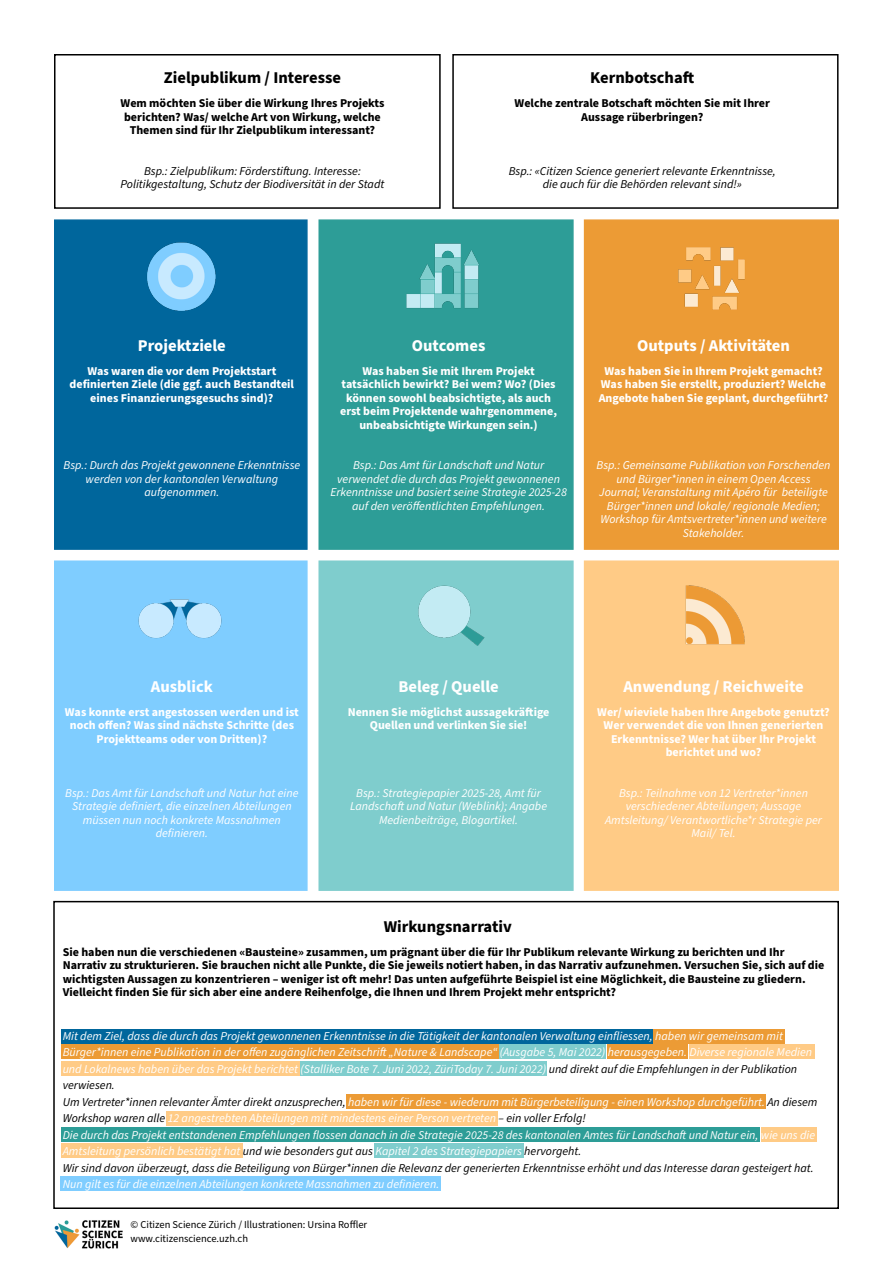
<style>
.page{position:relative;width:893px;height:1263px;background:#fff}
.page>*{position:absolute;margin:0;border:0;box-sizing:border-box;transform-origin:0 0}
.t1{font:700 16.5px "Source Sans Pro";color:#fff}
.t2{font:700 16.5px "Source Sans Pro";color:#000}
.t3{font:italic 12px/13.5px "Source Sans Pro";color:#fff;text-align:center}
.t4{font:700 12px/13.5px "Source Sans Pro";color:#fff;text-align:center}
.t5{font:700 12px/13.5px "Source Sans Pro";color:#000;text-align:center}
.t6{font:italic 12px/13.5px "Source Sans Pro";color:#000;text-align:center}
.t7{font:10.5px/13.5px "Source Sans Pro";color:#000}
.s1{color:#000}
</style>
<div class="page">
<div style="left:53px;top:901px;width:786px;height:308px;border:2px solid #000"></div>
<div style="left:318px;top:560px;width:256px;height:331px;background:#7fcdcd;border:2px solid #7fcdcd"></div>
<div style="left:584px;top:560px;width:255px;height:331px;background:#ffcb86"></div>
<div style="left:54px;top:560px;width:254px;height:331px;background:#7fcdff;border:2px solid #7fcdff"></div>
<div style="left:584px;top:219px;width:255px;height:331px;background:#ec9b35;border:2px solid #ec9b35"></div>
<div style="left:318px;top:219px;width:256px;height:331px;background:#2d9d97;border:2px solid #2d9d97"></div>
<div style="left:54px;top:219px;width:254px;height:331px;background:#00669c;border:2px solid #00669c"></div>
<div style="left:452px;top:54px;width:386px;height:155px;border:2px solid #000"></div>
<div style="left:54px;top:54px;width:387px;height:155px;border:2px solid #000"></div>
<img style="left:126px;top:219px;width:110px;height:92px">
<img style="left:126px;top:560px;width:110px;height:79px">
<img style="left:395px;top:560px;width:106px;height:86px">
<img style="left:657px;top:219px;width:109px;height:91px">
<img style="left:391px;top:219px;width:110px;height:89px">
<img style="left:657px;top:560px;width:109px;height:85px">
<div style="left:61px;top:1029px;width:592px;height:14px;background:#00669c"></div>
<div style="left:653px;top:1029px;width:132px;height:14px;background:#ec9b35"></div>
<div style="left:607px;top:1045px;width:81px;height:14px;background:#ec9b35"></div>
<div style="left:689px;top:1045px;width:125px;height:14px;background:#ffcb86"></div>
<div style="left:61px;top:1062px;width:239px;height:14px;background:#ffcb86"></div>
<div style="left:61px;top:1045px;width:437px;height:14px;background:#ec9b35"></div>
<div style="left:300px;top:1062px;width:247px;height:14px;background:#7fcdcd"></div>
<div style="left:61px;top:1128px;width:698px;height:14px;background:#2d9d97"></div>
<div style="left:346px;top:1095px;width:419px;height:14px;background:#ec9b35"></div>
<div style="left:499px;top:1045px;width:107px;height:14px;background:#7fcdcd"></div>
<div style="left:166px;top:1111px;width:331px;height:14px;background:#ffcb86"></div>
<div style="left:761px;top:1128px;width:55px;height:14px;background:#ffcb86"></div>
<div style="left:61px;top:1177px;width:380px;height:14px;background:#7fcdff"></div>
<div style="left:61px;top:1144px;width:181px;height:14px;background:#ffcb86"></div>
<div style="left:374px;top:1144px;width:149px;height:14px;background:#7fcdcd"></div>
<img style="left:54px;top:1220px;width:69px;height:29px">
<h1 class="t2" style="left:164px;top:66px;width:178px">Zielpublikum / Interesse</h1>
<p class="t5" style="left:121px;top:97px;width:265px">Wem möchten Sie über die Wirkung Ihres Projekts berichten? Was/ welche Art von Wirkung, welche<br>Themen sind für Ihr Zielpublikum interessant?</p>
<p class="t6" style="left:121px;top:164px;width:265px">Bsp.: Zielpublikum: Förderstiftung. Interesse:<br>Politikgestaltung, Schutz der Biodiversität in der Stadt</p>
<h1 class="t2" style="left:590px;top:66px;width:105px">Kernbotschaft</h1>
<p class="t5" style="left:515px;top:97px;width:257px">Welche zentrale Botschaft möchten Sie mit Ihrer<br>Aussage rüberbringen?</p>
<p class="t6" style="left:509px;top:164px;width:269px">Bsp.: «Citizen Science generiert relevante Erkenntnisse, die auch für die Behörden relevant sind!»</p>
<h1 class="t1" style="left:138px;top:334px;width:90px">Projektziele</h1>
<p class="t4" style="left:70px;top:364px;width:226px">Was waren die vor dem Projektstart definierten Ziele (die ggf. auch Bestandteil eines Finanzierungsgesuchs sind)?</p>
<p class="t3" style="left:64px;top:459px;width:238px">Bsp.: Durch das Projekt gewonnene Erkenntnisse werden von der kantonalen Verwaltung aufgenommen.</p>
<h1 class="t1" style="left:412px;top:334px;width:75px">Outcomes</h1>
<p class="t4" style="left:340px;top:364px;width:219px">Was haben Sie mit Ihrem Projekt tatsächlich bewirkt? Bei wem? Wo? (Dies können sowohl beabsichtigte, als auch erst beim Projektende wahrgenommene, unbeabsichtigte Wirkungen sein.)</p>
<p class="t3" style="left:330px;top:459px;width:238px">Bsp.: Das Amt für Landschaft und Natur verwendet die durch das Projekt gewonnenen Erkenntnisse und basiert seine Strategie 2025-28 auf den veröffentlichten Empfehlungen.</p>
<h1 class="t1" style="left:637px;top:334px;width:154px">Outputs / Aktivitäten</h1>
<p class="t4" style="left:599px;top:364px;width:231px">Was haben Sie in Ihrem Projekt gemacht?<br>Was haben Sie erstellt, produziert? Welche<br>Angebote haben Sie geplant, durchgeführt?</p>
<p class="t3" style="left:596px;top:459px;width:236px">Bsp.: Gemeinsame Publikation von Forschenden und Bürger*innen in einem Open Access Journal; Veranstaltung mit Apéro für beteiligte Bürger*innen und lokale/ regionale Medien; Workshop für Amtsvertreter*innen und weitere Stakeholder.</p>
<h1 class="t1" style="left:151px;top:675px;width:64px">Ausblick</h1>
<p class="t4" style="left:65px;top:705px;width:235px">Was konnte erst angestossen werden und ist noch offen? Was sind nächste Schritte (des<br>Projektteams oder von Dritten)?</p>
<p class="t3" style="left:65px;top:786px;width:235px">Bsp.: Das Amt für Landschaft und Natur hat eine Strategie definiert, die einzelnen Abteilungen müssen nun noch konkrete Massnahmen definieren.</p>
<h1 class="t1" style="left:398px;top:675px;width:102px">Beleg / Quelle</h1>
<p class="t4" style="left:348px;top:705px;width:203px">Nennen Sie möglichst aussagekräftige<br>Quellen und verlinken Sie sie!</p>
<p class="t3" style="left:350px;top:786px;width:199px">Bsp.: Strategiepapier 2025-28, Amt für<br>Landschaft und Natur (Weblink); Angabe<br>Medienbeiträge, Blogartikel.</p>
<h1 class="t1" style="left:623px;top:675px;width:182px">Anwendung / Reichweite</h1>
<p class="t4" style="left:597px;top:705px;width:234px">Wer/ wieviele haben Ihre Angebote genutzt?<br>Wer verwendet die von Ihnen generierten Erkenntnisse? Wer hat über Ihr Projekt berichtet und wo?</p>
<p class="t3" style="left:605px;top:786px;width:218px">Bsp.: Teilnahme von 12 Vertreter*innen verschiedener Abteilungen; Aussage Amtsleitung/ Verantwortliche*r Strategie per Mail/ Tel.</p>
<h1 class="t2" style="left:384px;top:915px;width:130px">Wirkungsnarrativ</h1>
<p class="t5" style="left:63px;top:945px;width:763px;text-align:left">Sie haben nun die verschiedenen «Bausteine» zusammen, um prägnant über die für Ihr Publikum relevante Wirkung zu berichten und Ihr Narrativ zu strukturieren. Sie brauchen nicht alle Punkte, die Sie jeweils notiert haben, in das Narrativ aufzunehmen. Versuchen Sie, sich auf die wichtigsten Aussagen zu konzentrieren – weniger ist oft mehr! Das unten aufgeführte Beispiel ist eine Möglichkeit, die Bausteine zu gliedern.<br>Vielleicht finden Sie für sich aber eine andere Reihenfolge, die Ihnen und Ihrem Projekt mehr entspricht?</p>
<p class="t3" style="left:63px;top:1028px;width:756px;line-height:16.5px;text-align:left">Mit dem Ziel, dass die durch das Projekt gewonnenen Erkenntnisse in die Tätigkeit der kantonalen Verwaltung einfliessen, haben wir gemeinsam mit Bürger*innen eine Publikation in der offen zugänglichen Zeitschrift „Nature &amp; Landscape“ (Ausgabe 5, Mai 2022) herausgegeben. Diverse regionale Medien und Lokalnews haben über das Projekt berichtet (Stalliker Bote 7. Juni 2022, ZüriToday 7. Juni 2022) <span class="s1">und direkt auf die Empfehlungen in der Publikation verwiesen.<br>Um Vertreter*innen relevanter Ämter direkt anzusprechen,</span> haben wir für diese - wiederum mit Bürgerbeteiligung - einen Workshop durchgeführt. <span class="s1">An diesem Workshop waren alle</span> 12 angestrebten Abteilungen mit mindestens einer Person vertreten <span class="s1">– ein voller Erfolg!<br></span>Die durch das Projekt entstandenen Empfehlungen flossen danach in die Strategie 2025-28 des kantonalen Amtes für Landschaft und Natur ein, wie uns die Amtsleitung persönlich bestätigt hat <span class="s1">und wie besonders gut aus</span> Kapitel 2 des Strategiepapiers <span class="s1">hervorgeht.<br>Wir sind davon überzeugt, dass die Beteiligung von Bürger*innen die Relevanz der generierten Erkenntnisse erhöht und das Interesse daran gesteigert hat.</span></p>
<p class="t3" style="left:63px;top:1178px;width:378px">Nun gilt es für die einzelnen Abteilungen konkrete Massnahmen zu definieren.</p>
<p class="t7" style="left:131px;top:1218px;width:238px">© Citizen Science Zürich / Illustrationen: Ursina Roffler www.citizenscience.uzh.ch</p>
</div>
